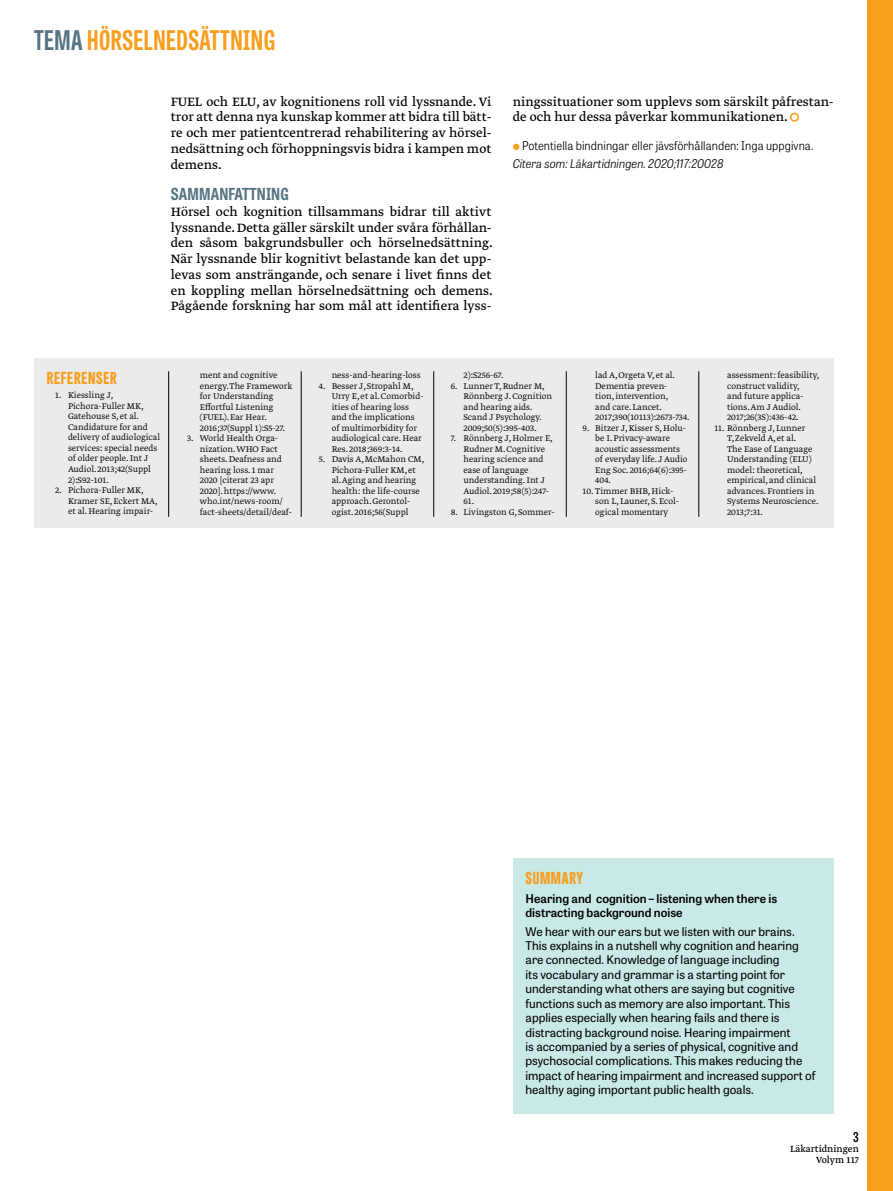
<style>
.page{position:relative;width:893px;height:1191px;background:#fff}
.page>*{position:absolute;margin:0;border:0;box-sizing:border-box;transform-origin:0 0}
.t1{font:700 27px "Tablet Gothic Compressed";letter-spacing:.02em;color:#f99d1c}
.t2{font:800 16.5px "Tablet Gothic Compressed";letter-spacing:.045em;color:#f99d1c}
.t3{font:700 16.5px "Tablet Gothic Condensed";letter-spacing:.01em;color:#567483}
.t4{font:14.25px/15.8px "Greta Text Pro Regular Min";color:#000;text-align:justify}
.t5{font:600 13.5px "Tablet Gothic Condensed";color:#000}
.t6{font:12px/14.4px "Tablet Gothic";color:#000}
.t7{font:600 12px/14.4px "Tablet Gothic";color:#000}
.t8{font:300 12px "Tablet Gothic Narrow";letter-spacing:.005em;color:#000}
.t9{font:italic 300 12px "Tablet Gothic Narrow";color:#000}
.t10{font:10.5px/10.5px "Greta Text Pro";color:#000;text-align:right}
.t11{font:9.75px/10.5px "Greta Text Pro Light Min";color:#000}
.s1{color:#567483}
.s2{color:#f99d1c}
</style>
<div class="page">
<div style="left:867px;top:0;width:26px;height:1191px;background:#f99d1c"></div>
<div style="left:34px;top:358px;width:799px;height:170px;background:#eaebeb"></div>
<hr style="left:168px;top:371px;width:1px;height:146px;background:#000">
<hr style="left:433px;top:371px;width:1px;height:146px;background:#000">
<hr style="left:301px;top:371px;width:1px;height:146px;background:#000">
<hr style="left:566px;top:371px;width:1px;height:146px;background:#000">
<hr style="left:698px;top:371px;width:1px;height:146px;background:#000">
<div style="left:513px;top:858px;width:320px;height:256px;background:#c9e9e6"></div>
<h1 class="t1" style="left:34px;top:22px;width:243px"><span class="s1">TEMA</span> HÖRSELNEDSÄTTNING</h1>
<h3 class="t4" style="left:171px;top:94px;width:322px">FUEL och ELU, av kognitionens roll vid lyssnande. Vi tror att denna nya kunskap kommer att bidra till bätt&shy;re och mer patientcentrerad rehabilitering av hörsel&shy;nedsättning och förhoppningsvis bidra i kampen mot demens.</h3>
<h2 class="t3" style="left:171px;top:183px;width:120px">SAMMANFATTNING</h2>
<p class="t4" style="left:171px;top:204px;width:324px">Hörsel och kognition tillsammans bidrar till aktivt lyssnande. Detta gäller särskilt under svåra förhållan&shy;den såsom bakgrundsbuller och hörselnedsättning.<br>När lyssnande blir kognitivt belastande kan det upp&shy;levas som ansträngande, och senare i livet finns det en koppling mellan hörselnedsättning och demens.<br>Pågående forskning har som mål att identifiera lyss-</p>
<h3 class="t4" style="left:513px;top:94px;width:322px">ningssituationer som upplevs som särskilt påfrestan&shy;de och hur dessa påverkar kommunikationen. <span class="s2">▲</span></h3>
<p class="t8" style="left:522px;top:137px;width:293px">Potentiella bindningar eller jävsförhållanden: Inga uppgivna.</p>
<p class="t9" style="left:513px;top:155px;width:212px">Citera som: Läkartidningen. 2020;117:20028</p>
<h2 class="t2" style="left:47px;top:366px;width:71px">REFERENSER</h2>
<p class="t11" style="left:68px;top:391px;width:94px;text-indent:-13px">1. Kiessling J,<br>Pichora-Fuller MK,<br>Gatehouse S, et al.<br>Candidature for and delivery of audiological services: special needs of older people. Int J<br>Audiol. 2013;42(Suppl<br>2):S92-101.</p>
<p class="t11" style="left:68px;top:485px;width:91px;text-indent:-13px">2. Pichora-Fuller MK,<br>Kramer SE, Eckert MA, et al. Hearing impair-</p>
<p class="t11" style="left:200px;top:370px;width:94px">ment and cognitive energy. The Framework for Understanding<br>Effortful Listening (FUEL). Ear Hear.<br>2016;37(Suppl 1):S5-27.</p>
<p class="t11" style="left:200px;top:433px;width:94px;text-indent:-13px">3. World Health Orga&shy;nization. WHO Fact sheets. Deafness and hearing loss. 1 mar<br>2020 [citerat 23 apr<br>2020]. https://www. who.int/news-room/ fact-sheets/detail/deaf-</p>
<p class="t11" style="left:332px;top:370px;width:91px">ness-and-hearing-loss</p>
<p class="t11" style="left:332px;top:381px;width:92px;text-indent:-13px">4. Besser J, Stropahl M,<br>Urry E, et al. Comorbid&shy;ities of hearing loss and the implications of multimorbidity for audiological care. Hear<br>Res. 2018;369:3-14.</p>
<p class="t11" style="left:332px;top:454px;width:94px;text-indent:-13px">5. Davis A, McMahon CM,<br>Pichora-Fuller KM, et al. Aging and hearing health: the life-course approach. Gerontol&shy;ogist. 2016;56(Suppl</p>
<p class="t11" style="left:463px;top:370px;width:41px">2):S256-67.</p>
<p class="t11" style="left:463px;top:381px;width:90px;text-indent:-13px">6. Lunner T, Rudner M,<br>Rönnberg J. Cognition and hearing aids.<br>Scand J Psychology.<br>2009;50(5):395-403.</p>
<p class="t11" style="left:463px;top:433px;width:91px;text-indent:-13px">7. Rönnberg J, Holmer E,<br>Rudner M. Cognitive hearing science and ease of language understanding. Int J<br>Audiol. 2019;58(5):247-<br>61.</p>
<p class="t11" style="left:451px;top:507px;width:105px">8. Livingston G, Sommer-</p>
<p class="t11" style="left:595px;top:370px;width:96px">lad A, Orgeta V, et al.<br>Dementia preven-<br>tion, intervention,<br>and care. Lancet.<br>2017;390(10113):2673-734.</p>
<p class="t11" style="left:595px;top:423px;width:94px;text-indent:-13px">9. Bitzer J, Kisser S, Holu&shy;be I. Privacy-aware acoustic assessments of everyday life. J Audio<br>Eng Soc. 2016;64(6):395-<br>404.</p>
<p class="t11" style="left:595px;top:486px;width:84px;text-indent:-13px">10. Timmer BHB, Hick&shy;son L, Launer, S. Ecol&shy;ogical momentary</p>
<p class="t11" style="left:727px;top:370px;width:94px">assessment: feasibility, construct validity,<br>and future applica&shy;tions. Am J Audiol.<br>2017;26(3S):436-42.</p>
<p class="t11" style="left:727px;top:423px;width:93px;text-indent:-13px">11. Rönnberg J, Lunner<br>T, Zekveld A, et al.<br>The Ease of Language<br>Understanding (ELU) model: theoretical, empirical, and clinical advances. Frontiers in<br>Systems Neuroscience.<br>2013;7:31.</p>
<h2 class="t2" style="left:525px;top:866px;width:59px">SUMMARY</h2>
<p class="t7" style="left:525px;top:890px;width:253px">Hearing and cognition – listening when there is distracting background noise</p>
<p class="t6" style="left:525px;top:923px;width:292px">We hear with our ears but we listen with our brains.<br>This explains in a nutshell why cognition and hearing are connected. Knowledge of language including<br>its vocabulary and grammar is a starting point for understanding what others are saying but cognitive functions such as memory are also important. This applies especially when hearing fails and there is distracting background noise. Hearing impairment<br>is accompanied by a series of physical, cognitive and psychosocial complications. This makes reducing the impact of hearing impairment and increased support of healthy aging important public health goals.</p>
<h3 class="t5" style="left:853px;top:1127px;width:7px">3</h3>
<p class="t10" style="left:790px;top:1144px;width:70px">Läkartidningen<br>Volym 117</p>
</div>
